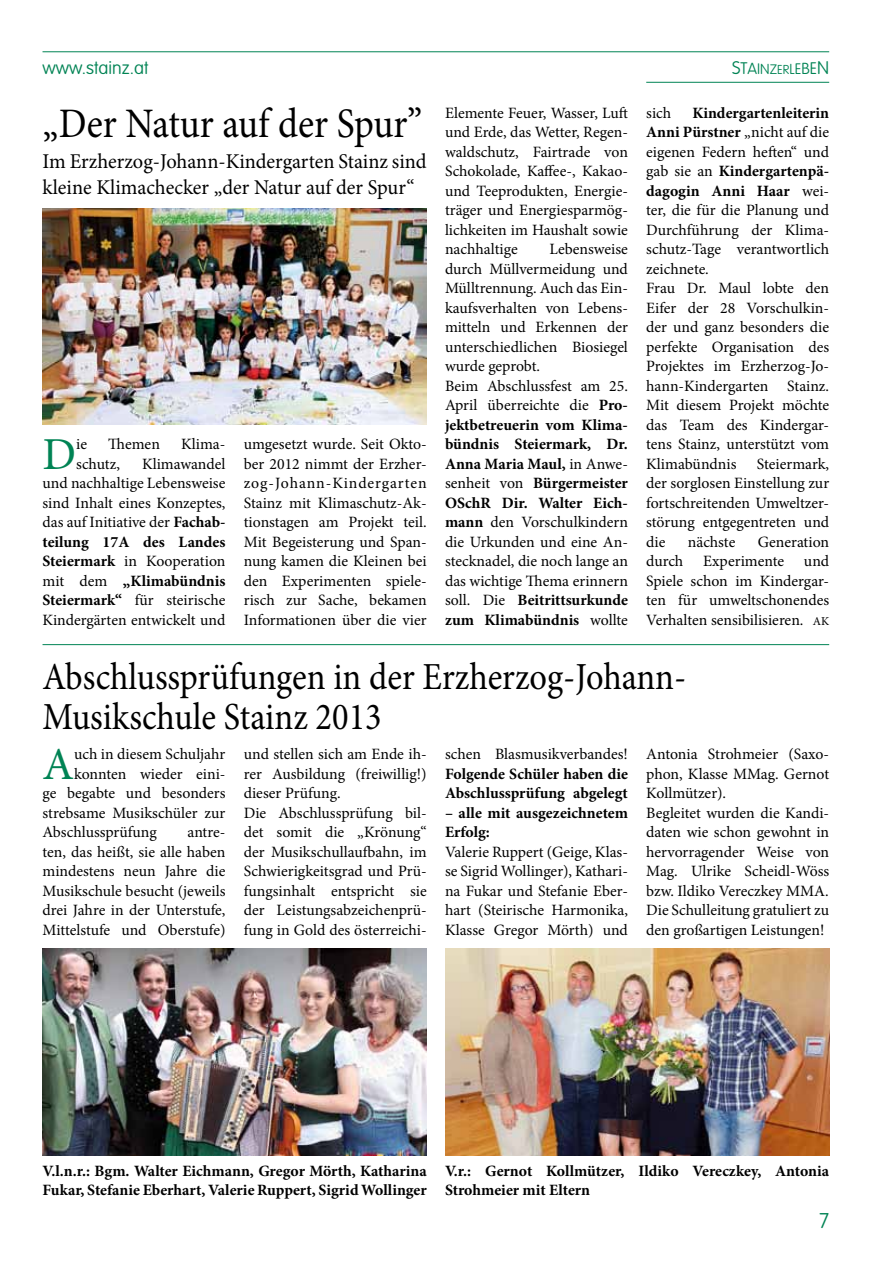
<style>
.page{position:relative;width:893px;height:1263px;background:#fff}
.page>*{position:absolute;margin:0;border:0;box-sizing:border-box;transform-origin:0 0}
.t1{font:45.75px "Minion Pro";color:#008354}
.t2{font:42px "Minion Pro";color:#000;scale:.9 1}
.t3{font:38.25px/39.8px "Minion Pro";color:#000;scale:.9 1}
.t4{font:21px/25.2px "Minion Pro";color:#000}
.t5{font:100 21px "VAG Rounded";color:#008354}
.t6{font:100 18px "VAG Rounded";color:#008354}
.t7{font:15.75px/19.5px "Minion Pro";color:#000;text-align:justify}
.t8{font:700 15.75px/19.5px "Minion Pro";color:#000}
.s1{font-size:16.5px}
.s2{font-size:15.75px}
.s3{font-size:15px}
.s4{font-size:14.25px}
.s5{font-size:13.5px}
.s6{font-size:12.75px}
.s7{font-weight:700}
.s8{font-size:12px}
</style>
<div class="page">
<hr style="left:43px;top:51px;width:786px;height:1px;background:#008354">
<hr style="left:646px;top:82px;width:183px;height:1px;background:#008354">
<img style="left:43px;top:208px;width:384px;height:216px">
<img style="left:445px;top:948px;width:384px;height:208px">
<img style="left:43px;top:948px;width:384px;height:208px">
<hr style="left:43px;top:644px;width:786px;height:1px;background:#008354">
<p class="t6" style="left:43px;top:57px;width:107px">www.stainz.at</p>
<p class="t6" style="left:732px;top:57px;width:99px">S<span class="s1">t</span><span class="s2">a</span><span class="s3">i</span><span class="s4">n</span><span class="s5">z</span><span class="s6">er</span><span class="s4">l</span><span class="s3">e</span><span class="s2">b</span><span class="s1">e</span>n</p>
<p class="t7" style="left:646px;top:103px;width:26px">sich</p>
<p class="t7" style="left:445px;top:103px;width:184px">Elemente Feuer, Wasser, Luft und Erde, das Wetter, Regen&shy;waldschutz, Fairtrade von Schokolade, Kaffee-, Kakao&shy;und Teeprodukten, Energie&shy;träger und Energiesparmög&shy;lichkeiten im Haushalt sowie nachhaltige</p>
<p class="t7" style="left:646px;top:103px;width:184px;text-align:left;text-indent:46px"><span class="s7">Kindergartenleiterin<br>Anni Pürstner</span> „nicht auf die eigenen Federn heften“ und gab sie an <span class="s7">Kindergartenpä&shy;dagogin Anni Haar</span> wei&shy;ter, die für die Planung und<br>Durchführung der Klima&shy;schutz-Tage verantwortlich zeichnete.<br>Frau Dr. Maul lobte den<br>Eifer der 28 Vorschulkin&shy;der und ganz besonders die perfekte Organisation des<br>Projektes im Erzherzog-Jo&shy;hann-Kindergarten Stainz.<br>Mit diesem Projekt möchte das Team des Kindergar&shy;tens Stainz, unterstützt vom<br>Klimabündnis</p>
<h2 class="t2" style="left:43px;top:95px;width:423px">„Der Natur auf der Spur”</h2>
<h3 class="t4" style="left:43px;top:149px;width:386px">Im Erzherzog-Johann-Kindergarten Stainz sind kleine Klimachecker „der Natur auf der Spur“</h3>
<p class="t7" style="left:445px;top:240px;width:184px;text-align:left;text-indent:104px">Lebensweise durch Müllvermeidung und<br>Mülltrennung. Auch das Ein&shy;kaufsverhalten von Lebens&shy;mitteln und Erkennen der unterschiedlichen Biosiegel wurde geprobt.<br>Beim Abschlussfest am 25.<br>April überreichte die <span class="s7">Pro&shy;jektbetreuerin vom Klima&shy;bündnis Steiermark, Dr.<br>Anna Maria Maul,</span> in Anwe&shy;senheit von <span class="s7">Bürgermeister<br>OSchR Dir. Walter Eich&shy;mann</span> den Vorschulkindern die Urkunden und eine An&shy;stecknadel, die noch lange an das wichtige Thema erinnern soll. Die <span class="s7">Beitrittsurkunde zum Klimabündnis</span> wollte</p>
<p class="t7" style="left:244px;top:434px;width:184px">umgesetzt wurde. Seit Okto&shy;ber 2012 nimmt der Erzher&shy;zog-Johann-Kindergarten Stainz mit Klimaschutz-Ak&shy;tionstagen am Projekt teil.<br>Mit Begeisterung und Span&shy;nung kamen die Kleinen bei den Experimenten spiele&shy;risch zur Sache, bekamen Informationen über die vier</p>
<h1 class="t1" style="left:43px;top:424px;width:35px">D</h1>
<p class="t7" style="left:76px;top:435px;width:12px">ie</p>
<p class="t7" style="left:108px;top:435px;width:53px">Themen</p>
<p class="t7" style="left:181px;top:435px;width:46px">Klima-</p>
<p class="t7" style="left:646px;top:454px;width:184px;text-indent:111px">Steiermark, der sorglosen Einstellung zur fortschreitenden Umweltzer&shy;störung entgegentreten und die</p>
<p class="t7" style="left:43px;top:454px;width:184px;text-indent:99px">Klimawandel und nachhaltige Lebensweise sind Inhalt eines Konzeptes, das auf Initiative der <span class="s7">Fachab&shy;teilung 17A des Landes Steiermark</span> in Kooperation mit dem <span class="s7">„Klimabündnis Steiermark“</span> für steirische Kindergärten entwickelt und</p>
<p class="t7" style="left:76px;top:454px;width:45px">schutz,</p>
<p class="t7" style="left:688px;top:532px;width:49px">nächste</p>
<p class="t7" style="left:758px;top:532px;width:73px">Generation</p>
<p class="t7" style="left:646px;top:551px;width:184px;text-indent:158px">und Spiele schon im Kindergar&shy;ten für umweltschonendes Verhalten sensibilisieren. <span class="s8">AK</span></p>
<h3 class="t3" style="left:43px;top:657px;width:717px">Abschlussprüfungen in der Erzherzog-Johann-<br>Musikschule Stainz 2013</h3>
<h1 class="t1" style="left:43px;top:733px;width:33px">A</h1>
<p class="t7" style="left:74px;top:744px;width:153px">uch in diesem Schuljahr</p>
<p class="t7" style="left:646px;top:551px;width:39px">durch</p>
<p class="t7" style="left:703px;top:551px;width:82px">Experimente</p>
<p class="t7" style="left:646px;top:744px;width:184px;text-align:left">Antonia Strohmeier (Saxo&shy;phon, Klasse MMag. Gernot<br>Kollmützer).<br>Begleitet wurden die Kandi&shy;daten wie schon gewohnt in hervorragender Weise von<br>Mag. Ulrike Scheidl-Wöss bzw. Ildiko Vereczkey MMA.<br>Die Schulleitung gratuliert zu den großartigen Leistungen!</p>
<p class="t7" style="left:244px;top:744px;width:184px;text-align:left">und stellen sich am Ende ih&shy;rer Ausbildung (freiwillig!) dieser Prüfung.<br>Die Abschlussprüfung bil&shy;det somit die „Krönung“ der Musikschullaufbahn, im<br>Schwierigkeitsgrad und Prü&shy;fungsinhalt entspricht sie der Leistungsabzeichenprü&shy;fung in Gold des österreichi-</p>
<p class="t7" style="left:445px;top:744px;width:184px">schen Blasmusikverbandes!</p>
<p class="t8" style="left:445px;top:764px;width:184px">Folgende Schüler haben die<br>Abschlussprüfung abgelegt</p>
<p class="t8" style="left:445px;top:803px;width:184px">– alle mit ausgezeichnetem<br>Erfolg:</p>
<p class="t7" style="left:445px;top:842px;width:184px">Valerie Ruppert (Geige, Klas&shy;se Sigrid Wollinger), Kathari&shy;na Fukar und Stefanie Eber&shy;hart (Steirische Harmonika, Klasse Gregor Mörth) und</p>
<p class="t7" style="left:74px;top:764px;width:153px">konnten wieder eini-</p>
<p class="t7" style="left:43px;top:783px;width:184px">ge begabte und besonders</p>
<p class="t7" style="left:43px;top:803px;width:184px">strebsame Musikschüler zur</p>
<p class="t7" style="left:43px;top:822px;width:116px">Abschlussprüfung</p>
<p class="t7" style="left:43px;top:822px;width:184px;text-indent:145px">antre&shy;ten, das heißt, sie alle haben mindestens neun Jahre die Musikschule besucht (jeweils drei Jahre in der Unterstufe, Mittelstufe und Oberstufe)</p>
<p class="t8" style="left:43px;top:1160px;width:386px">V.l.n.r.: Bgm. Walter Eichmann, Gregor Mörth, Katharina<br>Fukar, Stefanie Eberhart, Valerie Ruppert, Sigrid Wollinger</p>
<p class="t8" style="left:445px;top:1160px;width:386px">V.r.: Gernot Kollmützer, Ildiko Vereczkey, Antonia<br>Strohmeier mit Eltern</p>
<h3 class="t5" style="left:819px;top:1209px;width:12px">7</h3>
</div>
